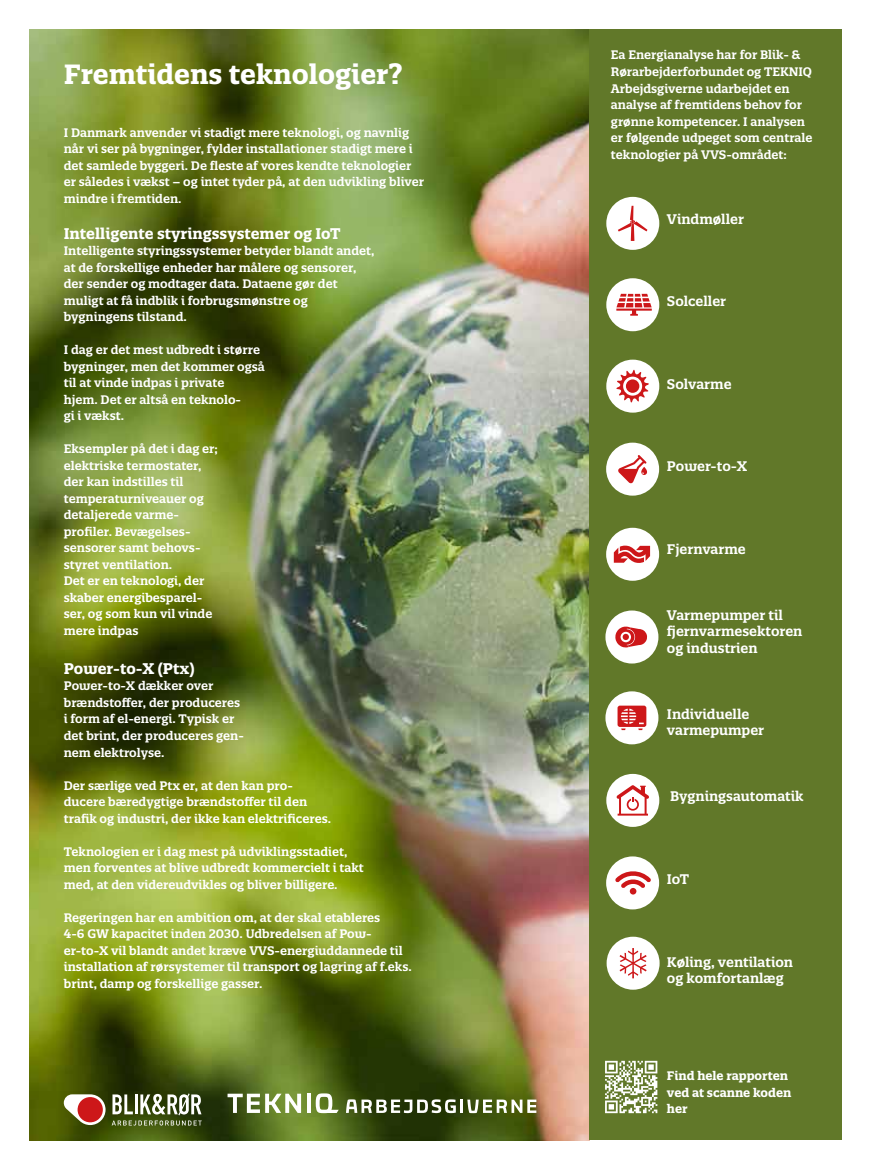
<style>
.page{position:relative;width:872px;height:1170px;background:#fff}
.page>*{position:absolute;margin:0;border:0;box-sizing:border-box;transform-origin:0 0}
.t1{font:700 27px "Quatro Slab";color:#fff}
.t2{font:700 15px "Quatro Slab";color:#fff}
.t3{font:600 13.5px/16.5px "Quatro Slab";color:#fff}
.t4{font:600 12px/16.5px "Quatro Slab";color:#fff}
.t5{font:700 12px/16.5px "Quatro Slab";color:#fff}
</style>
<div class="page">
<img style="left:30px;top:30px;width:559px;height:1110px">
<div style="left:589px;top:30px;width:253px;height:1110px;background:#617829"></div>
<div style="left:606px;top:197px;width:53px;height:53px;background:#fff;border-radius:50%"></div>
<div style="left:606px;top:278px;width:53px;height:53px;background:#fff;border-radius:50%"></div>
<div style="left:606px;top:359px;width:53px;height:53px;background:#fff;border-radius:50%"></div>
<div style="left:606px;top:442px;width:53px;height:53px;background:#fff;border-radius:50%"></div>
<div style="left:606px;top:527px;width:53px;height:53px;background:#fff;border-radius:50%"></div>
<div style="left:605px;top:610px;width:53px;height:53px;background:#fff;border-radius:50%"></div>
<div style="left:605px;top:691px;width:53px;height:53px;background:#fff;border-radius:50%"></div>
<div style="left:606px;top:773px;width:53px;height:53px;background:#fff;border-radius:50%"></div>
<div style="left:606px;top:856px;width:53px;height:53px;background:#fff;border-radius:50%"></div>
<div style="left:606px;top:936px;width:53px;height:53px;background:#fff;border-radius:50%"></div>
<svg style="left:618px;top:206px;width:29px;height:35px"></svg>
<svg style="left:616px;top:294px;width:36px;height:21px"></svg>
<svg style="left:616px;top:369px;width:33px;height:34px"></svg>
<svg style="left:618px;top:455px;width:29px;height:28px"></svg>
<svg style="left:614px;top:545px;width:36px;height:18px"></svg>
<svg style="left:615px;top:626px;width:32px;height:21px"></svg>
<svg style="left:617px;top:705px;width:29px;height:25px"></svg>
<svg style="left:616px;top:785px;width:33px;height:30px"></svg>
<svg style="left:615px;top:871px;width:36px;height:23px"></svg>
<svg style="left:619px;top:948px;width:27px;height:30px"></svg>
<svg style="left:112px;top:1093px;width:90px;height:32px"></svg>
<svg style="left:64px;top:1094px;width:42px;height:30px"></svg>
<div style="left:78px;top:1096px;width:25px;height:26px;background:#cd1719;border-radius:50%"></div>
<svg style="left:346px;top:1099px;width:190px;height:14px"></svg>
<svg style="left:316px;top:1093px;width:23px;height:20px"></svg>
<svg style="left:227px;top:1093px;width:74px;height:19px"></svg>
<hr style="left:307px;top:1093px;width:3px;height:19px;background:#fff">
<svg style="left:605px;top:1060px;width:52px;height:53px"></svg>
<h1 class="t1" style="left:64px;top:57px;width:340px">Fremtidens teknologier?</h1>
<p class="t4" style="left:64px;top:124px;width:362px">I Danmark anvender vi stadigt mere teknologi, og navnlig når vi ser på bygninger, fylder installationer stadigt mere i det samlede byggeri. De fleste af vores kendte teknologier er således i vækst – og intet tyder på, at den udvikling bliver mindre i fremtiden.</p>
<p class="t2" style="left:64px;top:224px;width:278px">Intelligente styringssystemer og IoT</p>
<p class="t4" style="left:64px;top:242px;width:312px">Intelligente styringssystemer betyder blandt andet, at de forskellige enheder har målere og sensorer, der sender og modtager data. Dataene gør det muligt at få indblik i forbrugsmønstre og bygningens tilstand.</p>
<p class="t4" style="left:64px;top:341px;width:203px">I dag er det mest udbredt i større bygninger, men det kommer også til at vinde indpas i private<br>hjem. Det er altså en teknolo-<br>gi i vækst.</p>
<p class="t4" style="left:64px;top:440px;width:155px">Eksempler på det i dag er; elektriske termostater, der kan indstilles til temperaturniveauer og detaljerede varme&shy;profiler. Bevægelses&shy;sensorer samt behovs&shy;styret ventilation.<br>Det er en teknologi, der skaber energibesparel&shy;ser, og som kun vil vinde mere indpas</p>
<p class="t2" style="left:64px;top:659px;width:132px">Power-to-X (Ptx)</p>
<p class="t4" style="left:64px;top:677px;width:182px">Power-to-X dækker over brændstoffer, der produceres i form af el-energi. Typisk er det brint, der produceres gen&shy;nem elektrolyse.</p>
<p class="t4" style="left:64px;top:776px;width:269px">Der særlige ved Ptx er, at den kan pro&shy;ducere bæredygtige brændstoffer til den trafik og industri, der ikke kan elektrificeres.</p>
<p class="t4" style="left:64px;top:842px;width:302px">Teknologien er i dag mest på udviklingsstadiet, men forventes at blive udbredt kommercielt i takt med, at den videreudvikles og bliver billigere.</p>
<p class="t4" style="left:64px;top:908px;width:349px">Regeringen har en ambition om, at der skal etableres<br>4-6 GW kapacitet inden 2030. Udbredelsen af Pow&shy;er-to-X vil blandt andet kræve VVS-energiuddannede til installation af rørsystemer til transport og lagring af f.eks. brint, damp og forskellige gasser.</p>
<p class="t4" style="left:611px;top:47px;width:203px">Ea Energianalyse har for Blik- &amp;<br>Rørarbejderforbundet og TEKNIQ<br>Arbejdsgiverne udarbejdet en analyse af fremtidens behov for grønne kompetencer. I analysen er følgende udpeget som centrale teknologier på VVS-området:</p>
<p class="t3" style="left:667px;top:210px;width:79px">Vindmøller</p>
<p class="t3" style="left:667px;top:293px;width:61px">Solceller</p>
<p class="t3" style="left:667px;top:375px;width:66px">Solvarme</p>
<p class="t3" style="left:667px;top:458px;width:82px">Power-to-X</p>
<p class="t3" style="left:667px;top:540px;width:80px">Fjernvarme</p>
<p class="t3" style="left:667px;top:606px;width:137px">Varmepumper til fjernvarmesektoren og industrien</p>
<p class="t3" style="left:667px;top:705px;width:99px">Individuelle varmepumper</p>
<p class="t3" style="left:670px;top:788px;width:135px">Bygningsautomatik</p>
<p class="t3" style="left:667px;top:870px;width:24px">IoT</p>
<p class="t3" style="left:667px;top:953px;width:128px">Køling, ventilation og komfortanlæg</p>
<p class="t5" style="left:667px;top:1067px;width:126px">Find hele rapporten ved at scanne koden her</p>
</div>
